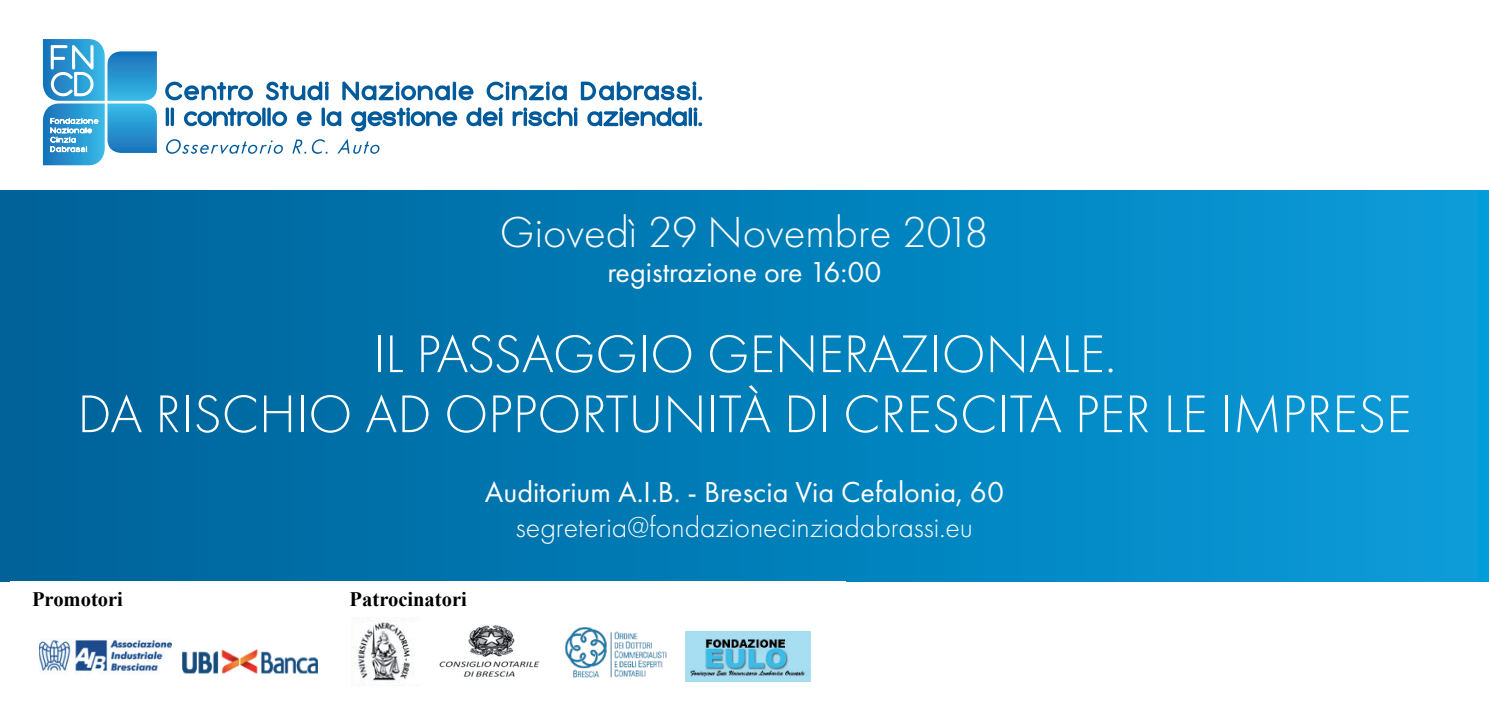
<style>
.page{position:relative;width:1489px;height:709px;background:#fff}
.page>*{position:absolute;margin:0;border:0;box-sizing:border-box;transform-origin:0 0}
.t1{font:300 55px/60px "Futura PT";color:#fff;text-align:center}
.t2{font:300 45px "Futura PT";color:#fff}
.t3{font:30px "Futura PT";color:#fff}
.t4{font:300 30px "Futura PT";color:#fff}
.t5{font:700 20.5px "Times New Roman";color:#000}
</style>
<div class="page">
<svg style="left:43px;top:39px;width:114px;height:126px"></svg>
<svg style="left:165px;top:81px;width:538px;height:51px"></svg>
<svg style="left:166px;top:139px;width:214px;height:15px"></svg>
<div style="left:0;top:191px;width:1488px;height:390px;background:linear-gradient(to right,#006197,#089cda)"></div>
<img style="left:439px;top:625px;width:101px;height:52px">
<img style="left:183px;top:649px;width:134px;height:25px">
<img style="left:353px;top:617px;width:59px;height:68px">
<img style="left:685px;top:631px;width:125px;height:50px">
<img style="left:565px;top:627px;width:102px;height:50px">
<img style="left:40px;top:639px;width:131px;height:33px">
<div style="left:432px;top:621px;width:32px;height:37px;background:#fff"></div>
<div style="left:519px;top:622px;width:35px;height:35px;background:#fff"></div>
<p class="t2" style="left:500px;top:206px;width:490px">Giovedì 29 Novembre 2018</p>
<p class="t3" style="left:607px;top:254px;width:275px">registrazione ore 16:00</p>
<p class="t1" style="left:77px;top:324px;width:1335px">IL PASSAGGIO GENERAZIONALE.<br>DA RISCHIO AD OPPORTUNITÀ DI CRESCITA PER LE IMPRESE</p>
<p class="t3" style="left:485px;top:474px;width:520px">Auditorium A.I.B. - Brescia Via Cefalonia, 60</p>
<p class="t4" style="left:516px;top:510px;width:459px">segreteria@fondazionecinziadabrassi.eu</p>
<p class="t5" style="left:32px;top:585px;width:92px">Promotori</p>
<p class="t5" style="left:349px;top:585px;width:119px">Patrocinatori</p>
</div>
